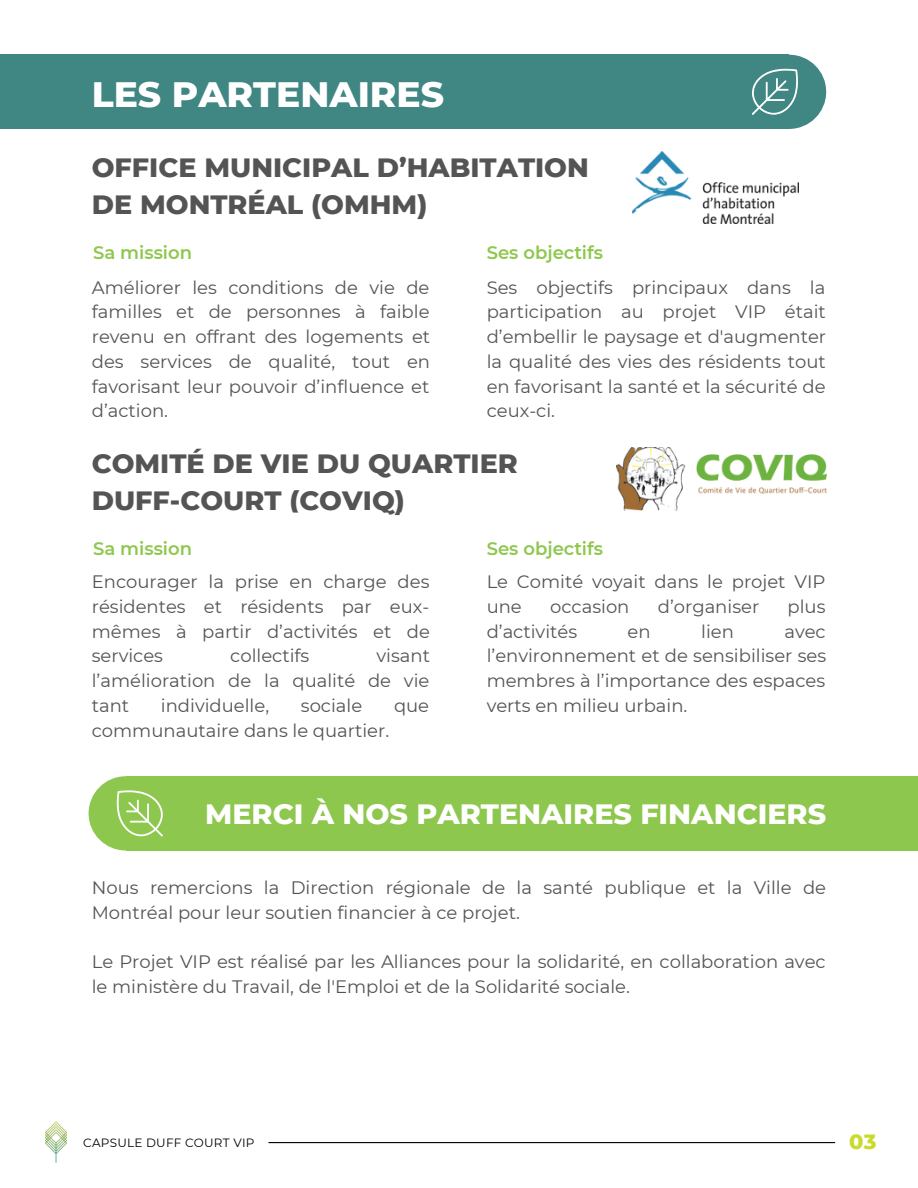
<style>
.page{position:relative;width:918px;height:1188px;background:#fff}
.page>*{position:absolute;margin:0;border:0;box-sizing:border-box;transform-origin:0 0}
.t1{font:800 36px "Montserrat";color:#fff}
.t2{font:800 28.5px "Montserrat";color:#fff}
.t3{font:800 27px/37.2px "Montserrat";color:#545454}
.t4{font:800 21px "Montserrat";color:#cada2a}
.t5{font:18px/24.8px "Montserrat";color:#545454;text-align:justify}
.t6{font:600 18px "Montserrat";color:#8ec74d}
.t7{font:12px "Montserrat";letter-spacing:.02em;color:#000}
</style>
<div class="page">
<div style="left:752px;top:55px;width:74px;height:74px;background:#408682;border-radius:50%"></div>
<div style="left:0;top:55px;width:789px;height:74px;background:#408682"></div>
<svg style="left:752px;top:69px;width:46px;height:46px"></svg>
<hr style="left:269px;top:1142px;width:566px;height:1px;background:#000">
<img style="left:45px;top:1121px;width:22px;height:42px">
<div style="left:126px;top:776px;width:792px;height:75px;background:#8ec74d"></div>
<div style="left:89px;top:776px;width:74px;height:75px;background:#8ec74d;border-radius:50%"></div>
<svg style="left:117px;top:790px;width:46px;height:46px"></svg>
<img style="left:633px;top:151px;width:165px;height:72px">
<img style="left:617px;top:447px;width:209px;height:63px">
<p class="t1" style="left:92px;top:72px;width:354px">LES PARTENAIRES</p>
<p class="t3" style="left:92px;top:148px;width:499px">OFFICE MUNICIPAL D’HABITATION<br>DE MONTRÉAL (OMHM)</p>
<p class="t6" style="left:93px;top:242px;width:101px">Sa mission</p>
<p class="t6" style="left:487px;top:242px;width:118px">Ses objectifs</p>
<p class="t5" style="left:92px;top:275px;width:340px">Améliorer les conditions de vie de familles et de personnes à faible revenu en offrant des logements et des services de qualité, tout en favorisant leur pouvoir d’influence et d’action.</p>
<p class="t5" style="left:487px;top:275px;width:341px">Ses objectifs principaux dans la participation au projet VIP était d’embellir le paysage et d'augmenter la qualité des vies des résidents tout en favorisant la santé et la sécurité de ceux-ci.</p>
<p class="t3" style="left:92px;top:445px;width:428px">COMITÉ DE VIE DU QUARTIER<br>DUFF-COURT (COVIQ)</p>
<p class="t6" style="left:93px;top:538px;width:101px">Sa mission</p>
<p class="t6" style="left:487px;top:538px;width:118px">Ses objectifs</p>
<p class="t5" style="left:92px;top:569px;width:340px">Encourager la prise en charge des résidentes et résidents par eux&shy;mêmes à partir d’activités et de services</p>
<p class="t5" style="left:230px;top:644px;width:81px">collectifs</p>
<p class="t5" style="left:92px;top:644px;width:340px;text-indent:285px">visant l’amélioration de la qualité de vie tant</p>
<p class="t5" style="left:161px;top:693px;width:110px">individuelle,</p>
<p class="t5" style="left:301px;top:693px;width:63px">sociale</p>
<p class="t5" style="left:394px;top:693px;width:37px">que</p>
<p class="t5" style="left:92px;top:718px;width:299px">communautaire dans le quartier.</p>
<p class="t5" style="left:487px;top:569px;width:340px">Le Comité voyait dans le projet VIP une</p>
<p class="t5" style="left:550px;top:594px;width:81px">occasion</p>
<p class="t5" style="left:658px;top:594px;width:103px">d’organiser</p>
<p class="t5" style="left:788px;top:594px;width:39px">plus</p>
<p class="t5" style="left:487px;top:619px;width:92px">d’activités</p>
<p class="t5" style="left:628px;top:619px;width:25px">en</p>
<p class="t5" style="left:701px;top:619px;width:34px">lien</p>
<p class="t5" style="left:487px;top:619px;width:341px;text-indent:298px">avec l’environnement et de sensibiliser ses membres à l’importance des espaces verts en milieu urbain.</p>
<p class="t2" style="left:205px;top:797px;width:622px">MERCI À NOS PARTENAIRES FINANCIERS</p>
<p class="t5" style="left:92px;top:875px;width:736px">Nous remercions la Direction régionale de la santé publique et la Ville de<br>Montréal pour leur soutien financier à ce projet.</p>
<p class="t5" style="left:92px;top:949px;width:735px">Le Projet VIP est réalisé par les Alliances pour la solidarité, en collaboration avec le ministère du Travail, de l'Emploi et de la Solidarité sociale.</p>
<p class="t7" style="left:83px;top:1135px;width:173px">CAPSULE DUFF COURT VIP</p>
<p class="t4" style="left:849px;top:1128px;width:29px">03</p>
</div>
